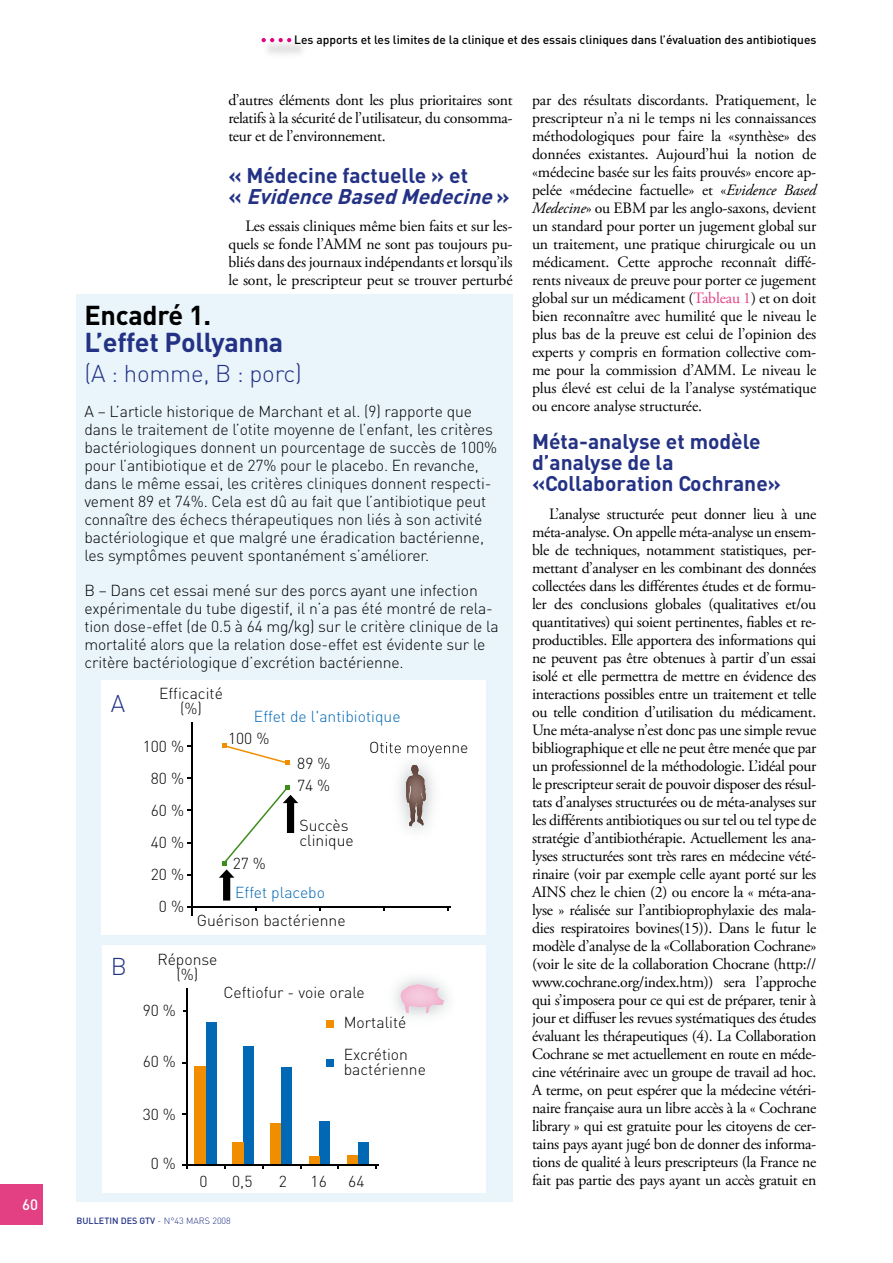
<style>
.page{position:relative;width:893px;height:1263px;background:#fff}
.page>*{position:absolute;margin:0;border:0;box-sizing:border-box;transform-origin:0 0}
.t1{font:700 27px "DIN";letter-spacing:-.015em;color:#243285}
.t2{font:700 27px "DIN";color:#000}
.t3{font:300 24px "DIN";letter-spacing:-.01em;color:#243285}
.t4{font:700 21px/21px "DIN";color:#243285}
.t5{font:15.75px/18px "Adobe Garamond Pro";letter-spacing:-.02em;color:#000;text-align:justify}
.t6{font:300 15.75px/18px "DIN";letter-spacing:-.01em;color:#000}
.t7{font:300 15.75px "DIN";color:#0068b4}
.t8{font:500 15px "DIN";color:#fff}
.t9{font:500 12px "DIN";color:#000}
.t10{font:500 9px "DIN";color:#243285}
.s1{font-style:italic}
.s2{font-weight:300}
.s3{color:#e24083}
</style>
<div class="page">
<div style="left:0;top:1184px;width:43px;height:41px;background:#e24083"></div>
<div style="left:76px;top:294px;width:437px;height:908px;background:#e9f5fb"></div>
<div style="left:102px;top:680px;width:384px;height:255px;background:#fff"></div>
<hr style="left:191px;top:722px;width:2px;height:193px;background:#000">
<hr style="left:188px;top:906px;width:263px;height:1px;background:#000">
<svg style="left:219px;top:785px;width:79px;height:115px"></svg>
<svg style="left:222px;top:743px;width:68px;height:22px"></svg>
<img style="left:386px;top:742px;width:64px;height:15px">
<img style="left:406px;top:765px;width:20px;height:61px">
<div style="left:102px;top:945px;width:384px;height:247px;background:#fff"></div>
<img style="left:401px;top:984px;width:43px;height:29px">
<div style="left:206px;top:1022px;width:10px;height:143px;background:#0068b4"></div>
<div style="left:244px;top:1047px;width:10px;height:118px;background:#0068b4"></div>
<div style="left:281px;top:1067px;width:11px;height:98px;background:#0068b4"></div>
<div style="left:319px;top:1121px;width:11px;height:44px;background:#0068b4"></div>
<div style="left:358px;top:1142px;width:10px;height:23px;background:#0068b4"></div>
<div style="left:194px;top:1066px;width:12px;height:99px;background:#f18e00"></div>
<div style="left:232px;top:1142px;width:12px;height:23px;background:#f18e00"></div>
<div style="left:270px;top:1124px;width:11px;height:41px;background:#f18e00"></div>
<div style="left:309px;top:1156px;width:10px;height:9px;background:#f18e00"></div>
<div style="left:347px;top:1156px;width:11px;height:9px;background:#f18e00"></div>
<hr style="left:186px;top:988px;width:2px;height:181px;background:#000">
<hr style="left:183px;top:1164px;width:196px;height:1px;background:#000">
<div style="left:326px;top:1020px;width:8px;height:8px;background:#f18e00"></div>
<div style="left:326px;top:1059px;width:8px;height:8px;background:#0068b4"></div>
<div style="left:262px;top:37px;width:47px;height:23px;background:#000;opacity:.6"></div>
<svg style="left:262px;top:38px;width:29px;height:4px"></svg>
<p class="t8" style="left:22px;top:1194px;width:17px">60</p>
<p class="t9" style="left:294px;top:32px;width:524px">Les apports et les limites de la clinique et des essais cliniques dans l’évaluation des antibiotiques</p>
<p class="t5" style="left:228px;top:92px;width:286px">d’autres éléments dont les plus prioritaires sont relatifs à la sécurité de l’utilisateur, du consomma&shy;teur et de l’environnement.</p>
<h3 class="t4" style="left:228px;top:165px;width:283px">« Médecine factuelle » et<br>« <span class="s1">EvidenceBasedMedecine</span>»</h3>
<p class="t5" style="left:228px;top:218px;width:286px;text-indent:17px">Les essais cliniques même bien faits et sur les&shy;quels se fonde l’AMM ne sont pas toujours pu&shy;bliés dans des journaux indépendants et lorsqu’ils le sont, le prescripteur peut se trouver perturbé</p>
<h1 class="t2" style="left:85px;top:297px;width:128px">Encadré 1.</h1>
<h1 class="t1" style="left:85px;top:324px;width:200px">L’effet Pollyanna</h1>
<h2 class="t3" style="left:85px;top:357px;width:219px">(A : homme, B : porc)</h2>
<p class="t6" style="left:85px;top:401px;width:414px">A – L’article historique de Marchant et al. (9) rapporte que dans le traitement de l’otite moyenne de l’enfant, les critères bactériologiques donnent un pourcentage de succès de 100% pour l’antibiotique et de 27% pour le placebo. En revanche, dans le même essai, les critères cliniques donnent respecti&shy;vement 89 et 74%. Cela est dû au fait que l’antibiotique peut connaître des échecs thérapeutiques non liés à son activité bactériologique et que malgré une éradication bactérienne, les symptômes peuvent spontanément s’améliorer.</p>
<p class="t6" style="left:85px;top:580px;width:416px">B – Dans cet essai mené sur des porcs ayant une infection expérimentale du tube digestif, il n’a pas été montré de rela&shy;tion dose-effet (de 0.5 à 64 mg/kg) sur le critère clinique de la mortalité alors que la relation dose-effet est évidente sur le critère bactériologique d’excrétion bactérienne.</p>
<h2 class="t3" style="left:111px;top:688px;width:16px">A</h2>
<h2 class="t3" style="left:111px;top:951px;width:13px">B</h2>
<p class="t6" style="left:159px;top:686px;width:65px;line-height:15px;text-align:center">Efficacité (%)</p>
<p class="t6" style="left:143px;top:737px;width:43px">100 %</p>
<p class="t6" style="left:151px;top:769px;width:35px">80 %</p>
<p class="t6" style="left:151px;top:801px;width:35px">60 %</p>
<p class="t6" style="left:151px;top:833px;width:35px">40 %</p>
<p class="t6" style="left:151px;top:865px;width:35px">20 %</p>
<p class="t7" style="left:254px;top:706px;width:148px">Effet de l'antibiotique</p>
<p class="t6" style="left:228px;top:729px;width:43px">100 %</p>
<p class="t6" style="left:233px;top:853px;width:35px">27 %</p>
<p class="t6" style="left:297px;top:752px;width:35px;line-height:21.6px">89 %<br>74 %</p>
<p class="t6" style="left:299px;top:817px;width:56px;line-height:15px">Succès clinique</p>
<p class="t6" style="left:159px;top:897px;width:27px">0 %</p>
<p class="t7" style="left:235px;top:882px;width:91px">Effet placebo</p>
<p class="t6" style="left:197px;top:910px;width:150px">Guérison bactérienne</p>
<p class="t6" style="left:157px;top:951px;width:62px;line-height:15px;text-align:center">Réponse (%)</p>
<p class="t6" style="left:143px;top:1000px;width:35px">90 %</p>
<p class="t6" style="left:143px;top:1052px;width:35px">60 %</p>
<p class="t6" style="left:344px;top:976px;width:66px;line-height:31.3px;text-indent:-120px">Ceftiofur - voie orale<br>Mortalité<br>Excrétion</p>
<p class="t6" style="left:344px;top:1060px;width:84px">bactérienne</p>
<p class="t6" style="left:143px;top:1105px;width:35px">30 %</p>
<p class="t6" style="left:151px;top:1153px;width:27px">0 %</p>
<p class="t6" style="left:200px;top:1171px;width:10px">0</p>
<p class="t6" style="left:232px;top:1171px;width:22px">0,5</p>
<p class="t6" style="left:279px;top:1171px;width:10px">2</p>
<p class="t6" style="left:311px;top:1171px;width:18px">16</p>
<p class="t6" style="left:348px;top:1171px;width:18px">64</p>
<p class="t10" style="left:77px;top:1215px;width:156px">bulletin des gtv <span class="s2">- n°43 mars 2008</span></p>
<p class="t5" style="left:532px;top:92px;width:286px">par des résultats discordants. Pratiquement, le prescripteur n’a ni le temps ni les connaissances méthodologiques pour faire la «synthèse» des données existantes. Aujourd’hui la notion de «médecine basée sur les faits prouvés» encore ap&shy;pelée «médecine factuelle» et «<span class="s1">Evidence Based Medecine</span>» ou EBM par les anglo-saxons, devient un standard pour porter un jugement global sur un traitement, une pratique chirurgicale ou un médicament. Cette approche reconnaît diffé&shy;rents niveaux de preuve pour porter ce jugement global sur un médicament (<span class="s3">Tableau 1</span>) et on doit bien reconnaître avec humilité que le niveau le plus bas de la preuve est celui de l’opinion des experts y compris en formation collective com&shy;me pour la commission d’AMM. Le niveau le plus élevé est celui de la l’analyse systématique ou encore analyse structurée.</p>
<h3 class="t4" style="left:532px;top:430px;width:250px">Méta-analyse et modèle d’analyse de la «Collaboration Cochrane»</h3>
<p class="t5" style="left:532px;top:506px;width:286px;text-indent:17px">L’analyse structurée peut donner lieu à une méta-analyse. On appelle méta-analyse un ensem&shy;ble de techniques, notamment statistiques, per&shy;mettant d’analyser en les combinant des données collectées dans les différentes études et de formu&shy;ler des conclusions globales (qualitatives et/ou quantitatives) qui soient pertinentes, fiables et re&shy;productibles. Elle apportera des informations qui ne peuvent pas être obtenues à partir d’un essai isolé et elle permettra de mettre en évidence des interactions possibles entre un traitement et telle ou telle condition d’utilisation du médicament.<br>Une méta-analyse n’est donc pas une simple revue bibliographique et elle ne peut être menée que par un professionnel de la méthodologie. L’idéal pour le prescripteur serait de pouvoir disposer des résul&shy;tats d’analyses structurées ou de méta-analyses sur les différents antibiotiques ou sur tel ou tel type de stratégie d’antibiothérapie. Actuellement les ana&shy;lyses structurées sont très rares en médecine vété&shy;rinaire (voir par exemple celle ayant porté sur les AINS chez le chien (2) ou encore la « méta-ana&shy;lyse » réalisée sur l’antibioprophylaxie des mala&shy;dies respiratoires bovines(15)). Dans le futur le modèle d’analyse de la «Collaboration Cochrane» (voir le site de la collaboration Chocrane (http:// www.cochrane.org/index.htm)) sera l’approche qui s’imposera pour ce qui est de préparer, tenir à jour et diffuser les revues systématiques des études évaluant les thérapeutiques (4). La Collaboration Cochrane se met actuellement en route en méde&shy;cine vétérinaire avec un groupe de travail ad hoc.<br>A terme, on peut espérer que la médecine vétéri&shy;naire française aura un libre accès à la « Cochrane library » qui est gratuite pour les citoyens de cer&shy;tains pays ayant jugé bon de donner des informa&shy;tions de qualité à leurs prescripteurs (la France ne fait pas partie des pays ayant un accès gratuit en</p>
</div>
